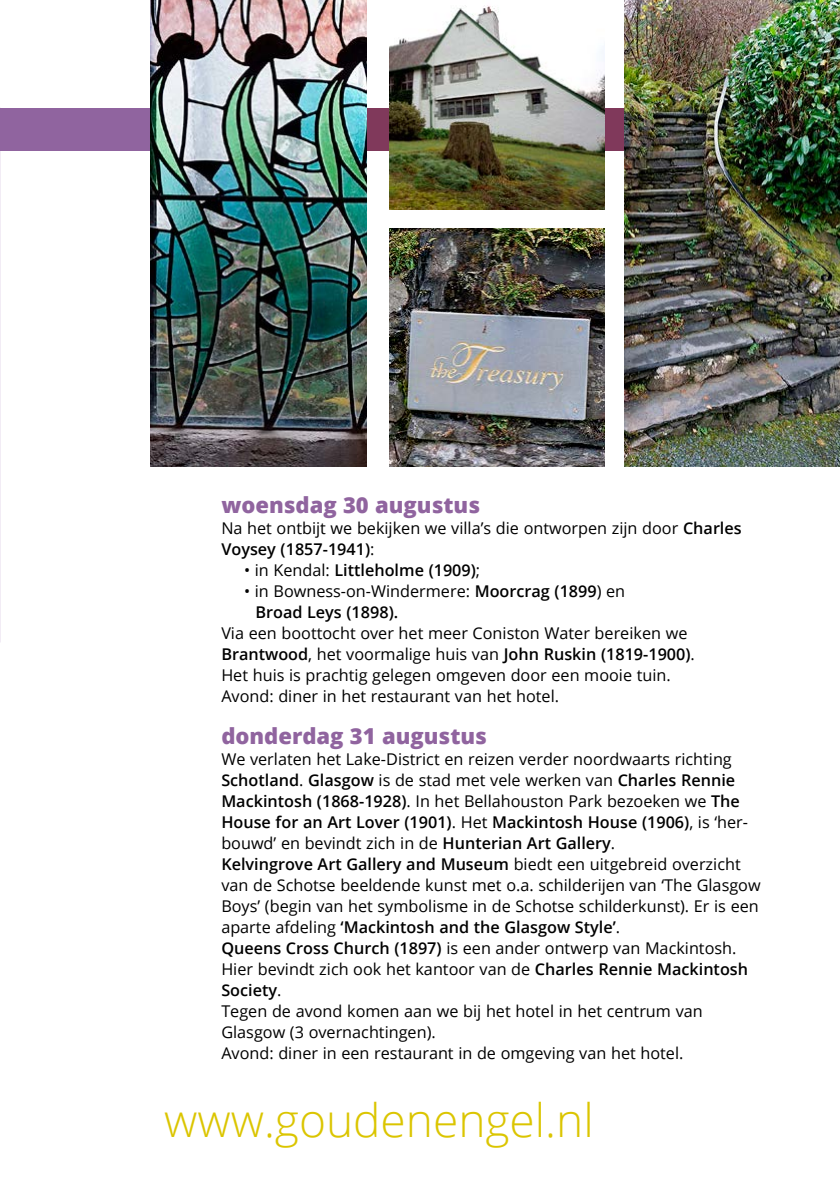
<style>
.page{position:relative;width:840px;height:1191px;background:#fff}
.page>*{position:absolute;margin:0;border:0;box-sizing:border-box;transform-origin:0 0}
.t1{font:300 46px "Open Sans";color:#dbc500}
.t2{font:800 22px "Open Sans";color:#90649f}
.t3{font:16.2px/21px "Open Sans";color:#000}
.t4{font:600 16.2px/21px "Open Sans";color:#000}
.s1{font-weight:600}
.s2{font-weight:400}
</style>
<div class="page">
<div style="left:357px;top:108px;width:52px;height:42px;background:#80395b"></div>
<div style="left:576px;top:108px;width:78px;height:42px;background:#80395b"></div>
<div style="left:0;top:108px;width:162px;height:42px;background:#90649f"></div>
<img style="left:151px;top:0;width:215px;height:466px">
<img style="left:624px;top:0;width:215px;height:466px">
<img style="left:389px;top:5px;width:215px;height:204px">
<img style="left:389px;top:228px;width:215px;height:238px">
<h2 class="t2" style="left:221px;top:488px;width:260px">woensdag 30 augustus</h2>
<p class="t3" style="left:221px;top:517px;width:521px">Na het ontbijt we bekijken we villa’s die ontworpen zijn door <span class="s1">Charles<br>Voysey (1857-1941)</span>:</p>
<p class="t4" style="left:244px;top:559px;width:237px"><span class="s2">• in Kendal:</span> Littleholme (1909)<span class="s2">;</span></p>
<p class="t4" style="left:255px;top:580px;width:371px;text-indent:-11px"><span class="s2">• in Bowness-on-Windermere:</span> Moorcrag (1899<span class="s2">) en<br></span>Broad Leys (1898).</p>
<p class="t3" style="left:221px;top:622px;width:475px">Via een boottocht over het meer Coniston Water bereiken we <span class="s1">Brantwood</span>, het voormalige huis van <span class="s1">John Ruskin (1819-1900)</span>.<br>Het huis is prachtig gelegen omgeven door een mooie tuin.<br>Avond: diner in het restaurant van het hotel.</p>
<h2 class="t2" style="left:221px;top:719px;width:267px">donderdag 31 augustus</h2>
<p class="t3" style="left:221px;top:748px;width:540px">We verlaten het Lake-District en reizen verder noordwaarts richting <span class="s1">Schotland</span>. <span class="s1">Glasgow</span> is de stad met vele werken van <span class="s1">Charles Rennie Mackintosh (1868-1928)</span>. In het Bellahouston Park bezoeken we <span class="s1">The House for an Art Lover (1901)</span>. Het <span class="s1">Mackintosh House (1906)</span>, is ‘her&shy;bouwd’ en bevindt zich in de <span class="s1">Hunterian Art Gallery</span>.<br><span class="s1">Kelvingrove Art Gallery and Museum</span> biedt een uitgebreid overzicht van de Schotse beeldende kunst met o.a. schilderijen van ‘The Glasgow Boys’ (begin van het symbolisme in de Schotse schilderkunst). Er is een aparte afdeling <span class="s1">‘Mackintosh and the Glasgow Style’</span>.<br><span class="s1">Queens Cross Church (1897)</span> is een ander ontwerp van Mackintosh.<br>Hier bevindt zich ook het kantoor van de <span class="s1">Charles Rennie Mackintosh Society</span>.<br>Tegen de avond komen aan we bij het hotel in het centrum van Glasgow (3 overnachtingen).<br>Avond: diner in een restaurant in de omgeving van het hotel.</p>
<h1 class="t1" style="left:164px;top:1088px;width:431px">www.goudenengel.nl</h1>
</div>
